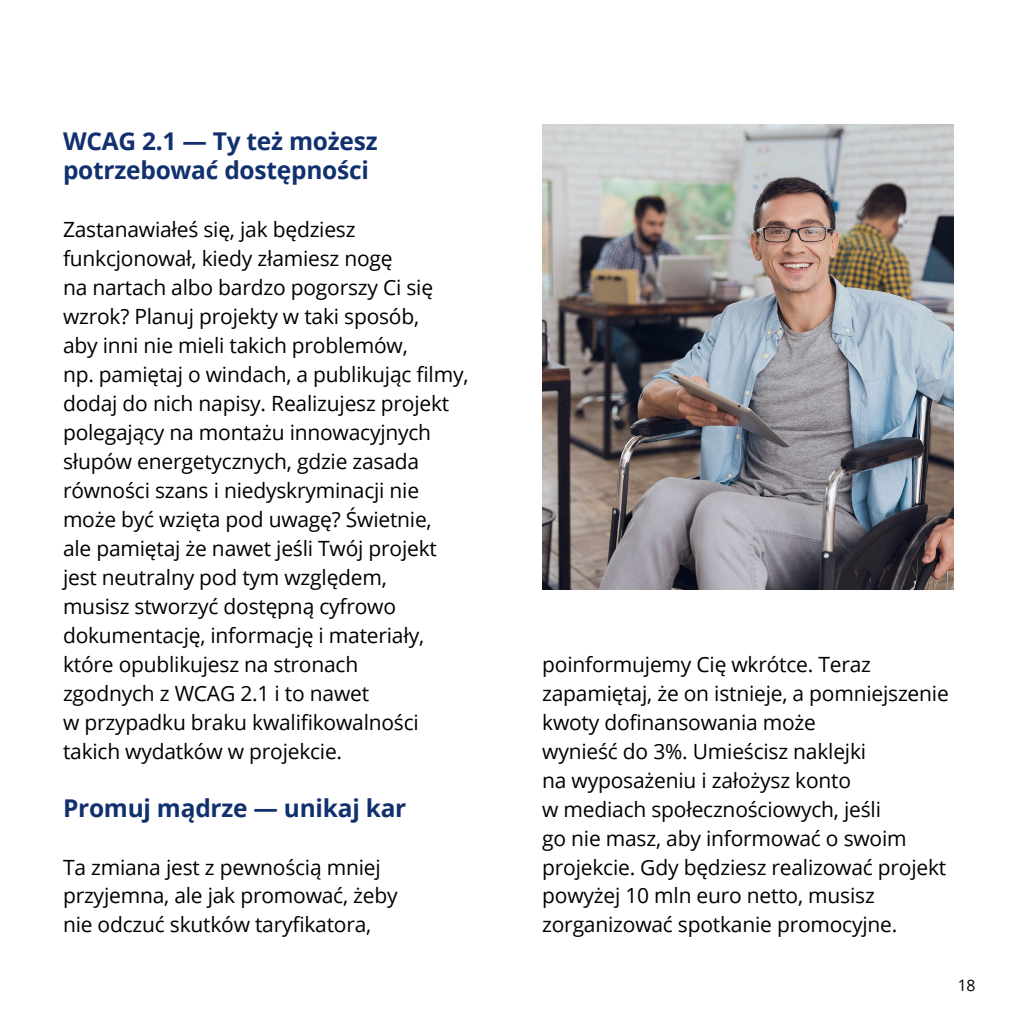
<style>
.page{position:relative;width:1017px;height:1017px;background:#fff}
.page>*{position:absolute;margin:0;border:0;box-sizing:border-box;transform-origin:0 0}
.t1{font:700 24.5px/29.1px "Open Sans";letter-spacing:-.01em;color:#11306e}
.t2{font:21px/29.1px "Open Sans";letter-spacing:-.01em;color:#000}
.t3{font:15.75px "Open Sans";color:#000}
</style>
<div class="page">
<img style="left:542px;top:124px;width:412px;height:465px">
<h3 class="t1" style="left:63px;top:126px;width:316px">WCAG 2.1 — Ty też możesz potrzebować dostępności</h3>
<p class="t2" style="left:63px;top:214px;width:407px">Zastanawiałeś się, jak będziesz funkcjonował, kiedy złamiesz nogę<br>na nartach albo bardzo pogorszy Ci się wzrok? Planuj projekty w taki sposób,<br>aby inni nie mieli takich problemów,<br>np. pamiętaj o windach, a publikując filmy, dodaj do nich napisy. Realizujesz projekt polegający na montażu innowacyjnych słupów energetycznych, gdzie zasada równości szans i niedyskryminacji nie może być wzięta pod uwagę? Świetnie,<br>ale pamiętaj że nawet jeśli Twój projekt jest neutralny pod tym względem,<br>musisz stworzyć dostępną cyfrowo dokumentację, informację i materiały, które opublikujesz na stronach<br>zgodnych z WCAG 2.1 i to nawet<br>w przypadku braku kwalifikowalności takich wydatków w projekcie.</p>
<h3 class="t1" style="left:63px;top:792px;width:345px">Promuj mądrze — unikaj kar</h3>
<p class="t2" style="left:63px;top:852px;width:336px">Ta zmiana jest z pewnością mniej przyjemna, ale jak promować, żeby nie odczuć skutków taryfikatora,</p>
<p class="t2" style="left:542px;top:649px;width:408px">poinformujemy Cię wkrótce. Teraz zapamiętaj, że on istnieje, a pomniejszenie kwoty dofinansowania może<br>wynieść do 3%. Umieścisz naklejki<br>na wyposażeniu i założysz konto<br>w mediach społecznościowych, jeśli<br>go nie masz, aby informować o swoim projekcie. Gdy będziesz realizować projekt powyżej 10 mln euro netto, musisz zorganizować spotkanie promocyjne.</p>
<p class="t3" style="left:958px;top:974px;width:19px">18</p>
</div>
